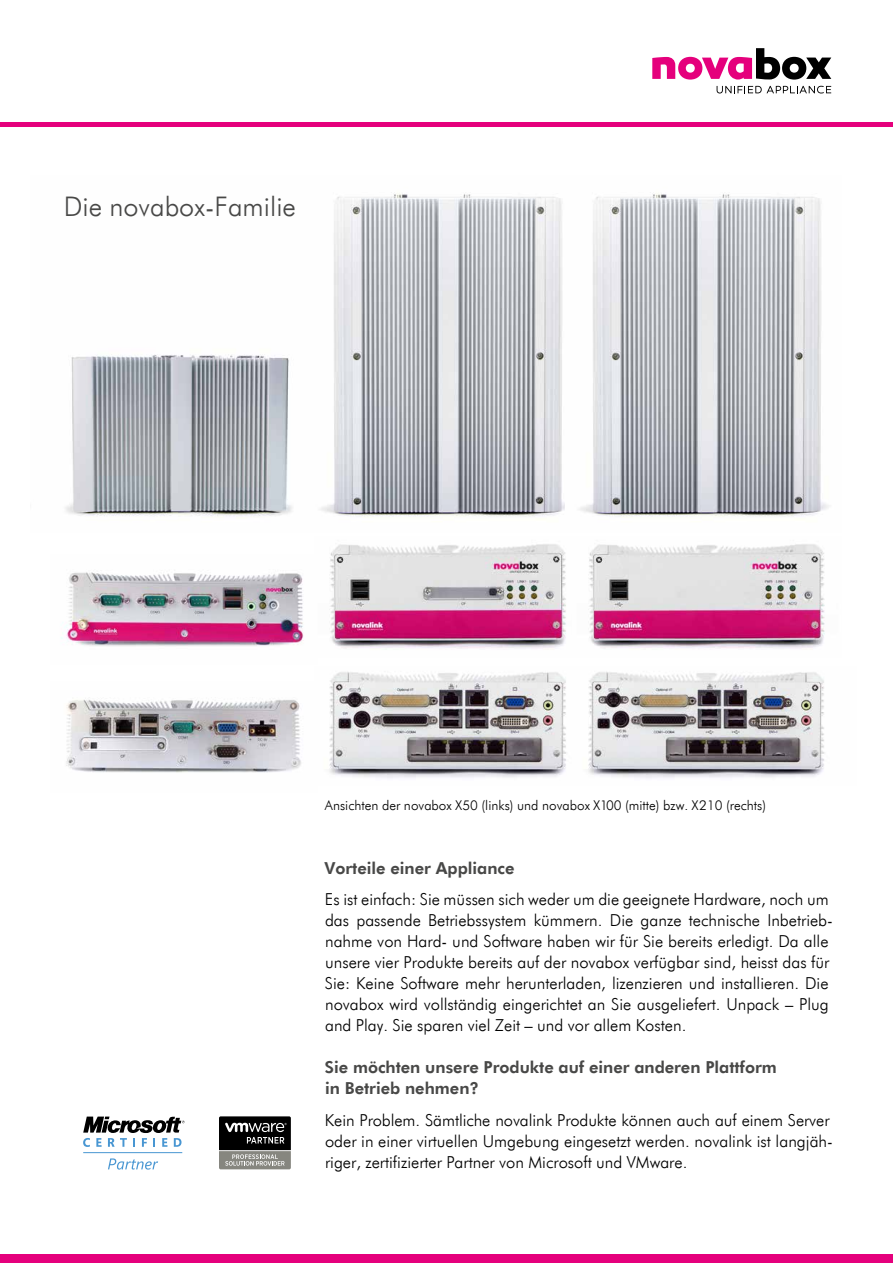
<style>
.page{position:relative;width:893px;height:1263px;background:#fff}
.page>*{position:absolute;margin:0;border:0;box-sizing:border-box;transform-origin:0 0}
.t1{font:27px "Futuri Light Regular SWFTE";color:#484847}
.t2{font:16.5px/21px "Futuri Light Regular SWFTE";color:#000}
.t3{font:16.5px/21px "Futuri Bold SWFTE";color:#484847}
.t4{font:13.5px "Futuri Light Regular SWFTE";color:#000}
</style>
<div class="page">
<img style="left:61px;top:572px;width:243px;height:74px">
<img style="left:330px;top:544px;width:236px;height:105px">
<img style="left:589px;top:544px;width:236px;height:105px">
<img style="left:329px;top:672px;width:238px;height:106px">
<img style="left:588px;top:671px;width:237px;height:107px">
<img style="left:66px;top:699px;width:235px;height:74px">
<img style="left:65px;top:354px;width:227px;height:163px">
<img style="left:320px;top:194px;width:245px;height:323px">
<img style="left:579px;top:194px;width:250px;height:323px">
<hr style="left:83px;top:1152px;width:99px;height:1px;background:#4896d2">
<svg style="left:108px;top:1158px;width:50px;height:11px"></svg>
<svg style="left:83px;top:1116px;width:102px;height:31px"></svg>
<svg style="left:219px;top:1116px;width:72px;height:53px;background:#51514f"></svg>
<svg style="left:717px;top:86px;width:114px;height:7px"></svg>
<svg style="left:652px;top:48px;width:179px;height:32px"></svg>
<hr style="left:0;top:122px;width:893px;height:4px;background:#e5007c">
<div style="left:0;top:1254px;width:893px;height:9px;background:#e5007c"></div>
<h1 class="t1" style="left:64px;top:190px;width:234px">Die novabox-Familie</h1>
<p class="t4" style="left:325px;top:797px;width:443px">Ansichten der novabox X50 (links) und novabox X100 (mitte) bzw. X210 (rechts)</p>
<p class="t3" style="left:324px;top:857px;width:191px">Vorteile einer Appliance</p>
<p class="t2" style="left:325px;top:888px;width:510px">Es ist einfach: Sie müssen sich weder um die geeignete Hardware, noch um das passende Betriebssystem kümmern. Die ganze technische Inbetrieb&shy;nahme von Hard- und Software haben wir für Sie bereits erledigt. Da alle unsere vier Produkte bereits auf der novabox verfügbar sind, heisst das für Sie: Keine Software mehr herunterladen, lizenzieren und installieren. Die novabox wird vollständig eingerichtet an Sie ausgeliefert. Unpack – Plug and Play. Sie sparen viel Zeit – und vor allem Kosten.</p>
<p class="t3" style="left:325px;top:1056px;width:453px">Sie möchten unsere Produkte auf einer anderen Plattform in Betrieb nehmen?</p>
<p class="t2" style="left:325px;top:1109px;width:509px">Kein Problem. Sämtliche novalink Produkte können auch auf einem Server oder in einer virtuellen Umgebung eingesetzt werden. novalink ist langjäh&shy;riger, zertifizierter Partner von Microsoft und VMware.</p>
</div>
